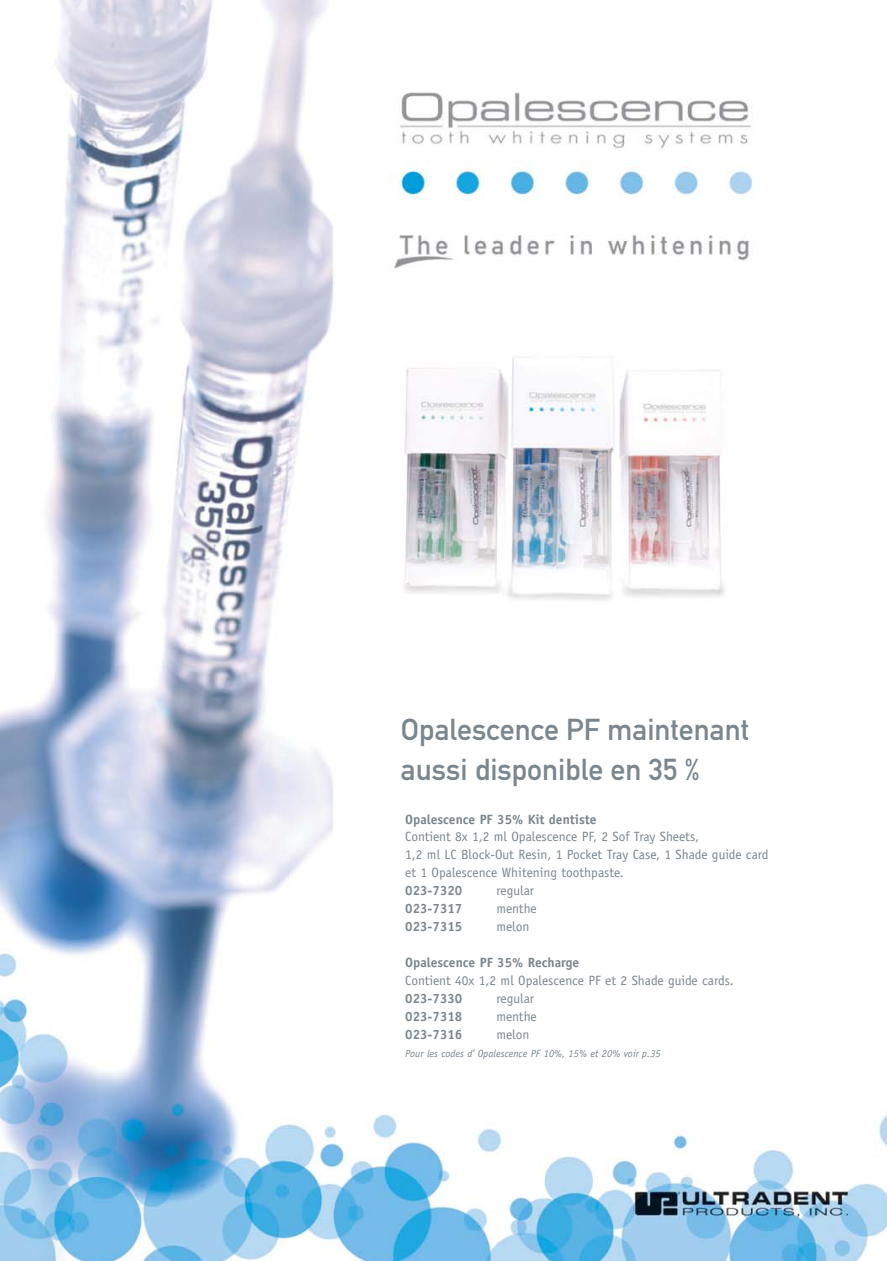
<style>
.page{position:relative;width:887px;height:1261px;background:#fff}
.page>*{position:absolute;margin:0;border:0;box-sizing:border-box;transform-origin:0 0}
.t1{font:29.93px/40.1px "DIN Mittelschrift";color:#7b868e}
.t2{font:13.47px/17.8px "Officina Sans";color:#7b868e}
.t3{font:700 13.47px "Officina Sans";color:#7b868e}
.t4{font:italic 10.5px "Officina Sans";color:#7b868e}
</style>
<div class="page">
<img style="left:0;top:0;width:887px;height:1260px">
<h1 class="t1" style="left:401px;top:712px;width:350px">Opalescence PF maintenant aussi disponible en 35 %</h1>
<p class="t3" style="left:405px;top:813px;width:193px">Opalescence PF 35% Kit dentiste</p>
<p class="t2" style="left:405px;top:829px;width:365px">Contient 8x 1,2 ml Opalescence PF, 2 Sof Tray Sheets,<br>1,2 ml LC Block-Out Resin, 1 Pocket Tray Case, 1 Shade guide card et 1 Opalescence Whitening toothpaste.</p>
<p class="t3" style="left:405px;top:885px;width:59px">023-7320</p>
<p class="t2" style="left:497px;top:882px;width:39px">regular</p>
<p class="t3" style="left:405px;top:903px;width:59px">023-7317</p>
<p class="t2" style="left:497px;top:900px;width:42px">menthe</p>
<p class="t3" style="left:405px;top:921px;width:59px">023-7315</p>
<p class="t2" style="left:497px;top:918px;width:34px">melon</p>
<p class="t3" style="left:405px;top:957px;width:175px">Opalescence PF 35% Recharge</p>
<p class="t2" style="left:405px;top:972px;width:330px">Contient 40x 1,2 ml Opalescence PF et 2 Shade guide cards.</p>
<p class="t3" style="left:405px;top:992px;width:59px">023-7330</p>
<p class="t2" style="left:497px;top:990px;width:39px">regular</p>
<p class="t3" style="left:405px;top:1010px;width:59px">023-7318</p>
<p class="t2" style="left:497px;top:1008px;width:42px">menthe</p>
<p class="t3" style="left:405px;top:1028px;width:59px">023-7316</p>
<p class="t2" style="left:497px;top:1026px;width:34px">melon</p>
<p class="t4" style="left:405px;top:1048px;width:257px">Pour les codes d’ Opalescence PF 10%, 15% et 20% voir p.35</p>
</div>
